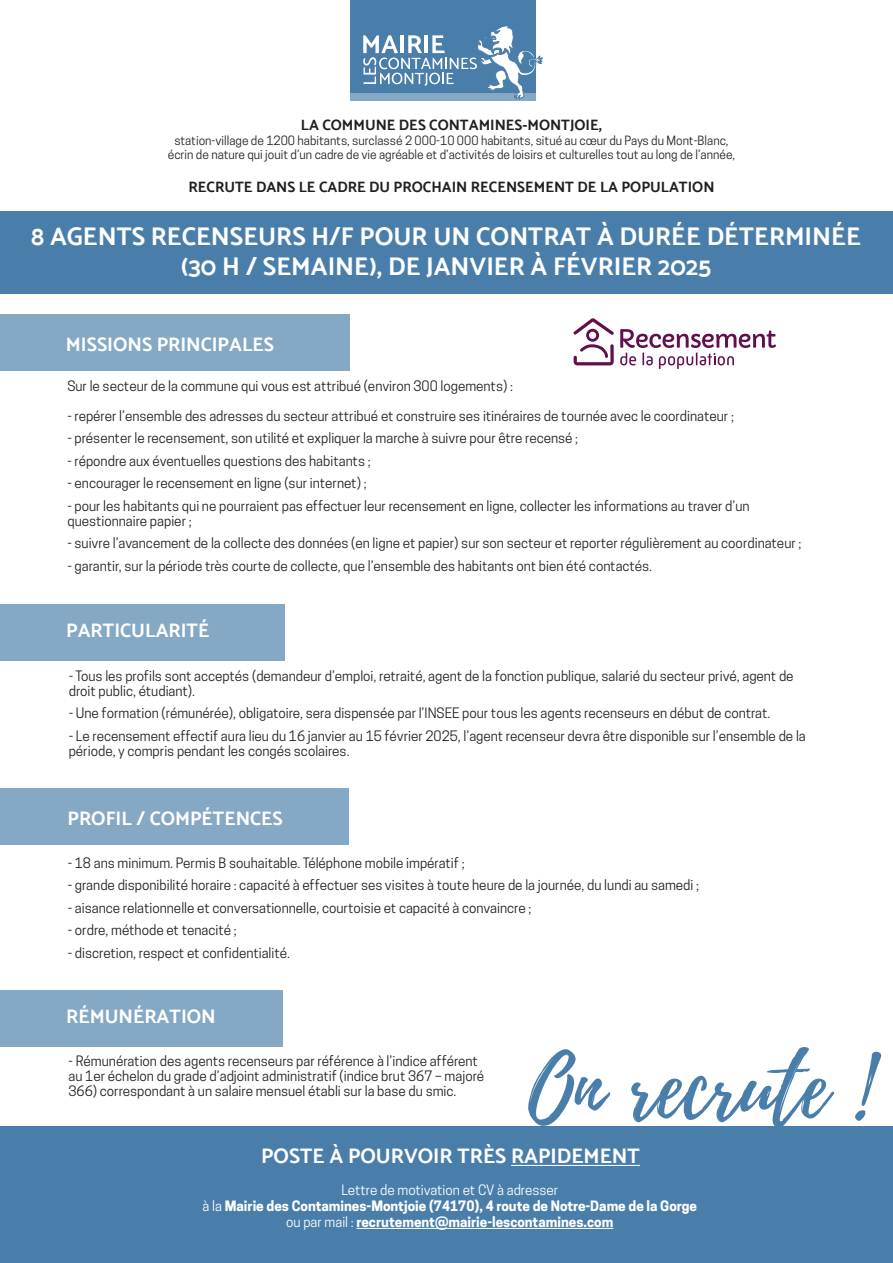
<style>
.page{position:relative;width:893px;height:1263px;background:#fff}
.page>*{position:absolute;margin:0;border:0;box-sizing:border-box;transform-origin:0 0}
.t1{font:700 25.5px/30.6px "Catamaran";color:#fff;text-align:center}
.t2{font:700 21px "Catamaran";color:#fff}
.t3{font:700 19.5px "Catamaran";color:#fff}
.t4{font:700 15px "Catamaran";color:#231f20}
.t5{font:13.5px/15px "Cooper Hewitt";color:#231f20}
.t6{font:700 13.5px/16.2px "Cooper Hewitt";color:#fff;text-align:center}
.t7{font:12px/14.4px "Cooper Hewitt";color:#231f20;text-align:center}
.s1{font-weight:400}
</style>
<div class="page">
<div style="left:351px;top:0;width:185px;height:93px;background:#4a7eaa"></div>
<div style="left:351px;top:93px;width:185px;height:8px;background:#85a8c5"></div>
<svg style="left:363px;top:26px;width:180px;height:74px"></svg>
<div style="left:0;top:1126px;width:893px;height:137px;background:#4a7eaa"></div>
<svg style="left:528px;top:1049px;width:82px;height:77px"></svg>
<svg style="left:631px;top:1047px;width:203px;height:79px"></svg>
<svg style="left:855px;top:1051px;width:26px;height:70px"></svg>
<div style="left:0;top:211px;width:893px;height:83px;background:#4a7eaa"></div>
<div style="left:0;top:314px;width:349px;height:56px;background:#85a8c5"></div>
<div style="left:0;top:788px;width:349px;height:56px;background:#85a8c5"></div>
<div style="left:0;top:990px;width:283px;height:56px;background:#85a8c5"></div>
<hr style="left:357px;top:1228px;width:256px;height:1px;background:#fff">
<hr style="left:511px;top:1165px;width:129px;height:1px;background:#fff">
<div style="left:0;top:605px;width:285px;height:56px;background:#85a8c5"></div>
<svg style="left:573px;top:318px;width:41px;height:47px"></svg>
<svg style="left:620px;top:329px;width:156px;height:40px"></svg>
<p class="t4" style="left:301px;top:116px;width:302px">LA COMMUNE DES CONTAMINES-MONTJOIE,</p>
<p class="t7" style="left:168px;top:133px;width:569px">station-village de 1200 habitants, surclassé 2 000-10 000 habitants, situé au cœur du Pays du Mont-Blanc, écrin de nature qui jouit d’un cadre de vie agréable et d’activités de loisirs et culturelles tout au long de l’année,</p>
<p class="t4" style="left:188px;top:178px;width:528px">RECRUTE DANS LE CADRE DU PROCHAIN RECENSEMENT DE LA POPULATION</p>
<h1 class="t1" style="left:31px;top:221px;width:831px">8 AGENTS RECENSEURS H/F POUR UN CONTRAT À DURÉE DÉTERMINÉE (30 H / SEMAINE), DE JANVIER À FÉVRIER 2025</h1>
<h3 class="t3" style="left:66px;top:332px;width:210px">MISSIONS PRINCIPALES</h3>
<p class="t5" style="left:67px;top:378px;width:447px">Sur le secteur de la commune qui vous est attribué (environ 300 logements) :</p>
<p class="t5" style="left:67px;top:408px;width:668px">- repérer l’ensemble des adresses du secteur attribué et construire ses itinéraires de tournée avec le coordinateur ;</p>
<p class="t5" style="left:67px;top:431px;width:512px">- présenter le recensement, son utilité et expliquer la marche à suivre pour être recensé ;</p>
<p class="t5" style="left:67px;top:453px;width:305px">- répondre aux éventuelles questions des habitants ;</p>
<p class="t5" style="left:67px;top:476px;width:301px">- encourager le recensement en ligne (sur internet) ;</p>
<p class="t5" style="left:67px;top:498px;width:684px">- pour les habitants qui ne pourraient pas effectuer leur recensement en ligne, collecter les informations au traver d’un questionnaire papier ;</p>
<p class="t5" style="left:67px;top:536px;width:735px">- suivre l’avancement de la collecte des données (en ligne et papier) sur son secteur et reporter régulièrement au coordinateur ;</p>
<p class="t5" style="left:67px;top:558px;width:586px">- garantir, sur la période très courte de collecte, que l’ensemble des habitants ont bien été contactés.</p>
<h3 class="t3" style="left:66px;top:619px;width:145px">PARTICULARITÉ</h3>
<p class="t5" style="left:69px;top:668px;width:726px">- Tous les profils sont acceptés (demandeur d’emploi, retraité, agent de la fonction publique, salarié du secteur privé, agent de droit public, étudiant).</p>
<p class="t5" style="left:69px;top:705px;width:703px">- Une formation (rémunérée), obligatoire, sera dispensée par l’INSEE pour tous les agents recenseurs en début de contrat.</p>
<p class="t5" style="left:69px;top:728px;width:739px">- Le recensement effectif aura lieu du 16 janvier au 15 février 2025, l’agent recenseur devra être disponible sur l’ensemble de la période, y compris pendant les congés scolaires.</p>
<h3 class="t3" style="left:67px;top:806px;width:217px">PROFIL / COMPÉTENCES</h3>
<p class="t5" style="left:68px;top:855px;width:398px">- 18 ans minimum. Permis B souhaitable. Téléphone mobile impératif ;</p>
<p class="t5" style="left:68px;top:878px;width:633px">- grande disponibilité horaire : capacité à effectuer ses visites à toute heure de la journée, du lundi au samedi ;</p>
<p class="t5" style="left:68px;top:900px;width:465px">- aisance relationnelle et conversationnelle, courtoisie et capacité à convaincre ;</p>
<p class="t5" style="left:68px;top:923px;width:171px">- ordre, méthode et tenacité ;</p>
<p class="t5" style="left:68px;top:945px;width:224px">- discretion, respect et confidentialité.</p>
<h3 class="t3" style="left:66px;top:1004px;width:151px">RÉMUNÉRATION</h3>
<p class="t5" style="left:69px;top:1053px;width:417px">- Rémunération des agents recenseurs par référence à l’indice afférent au 1er échelon du grade d’adjoint administratif (indice brut 367 – majoré<br>366) correspondant à un salaire mensuel établi sur la base du smic.</p>
<h2 class="t2" style="left:261px;top:1144px;width:380px">POSTE À POURVOIR TRÈS RAPIDEMENT</h2>
<p class="t6" style="left:203px;top:1182px;width:496px"><span class="s1">Lettre de motivation et CV à adresser<br>à la</span> Mairie des Contamines-Montjoie (74170), 4 route de Notre-Dame de la Gorge <span class="s1">ou par mail :</span> recrutement@mairie-lescontamines.com</p>
</div>
